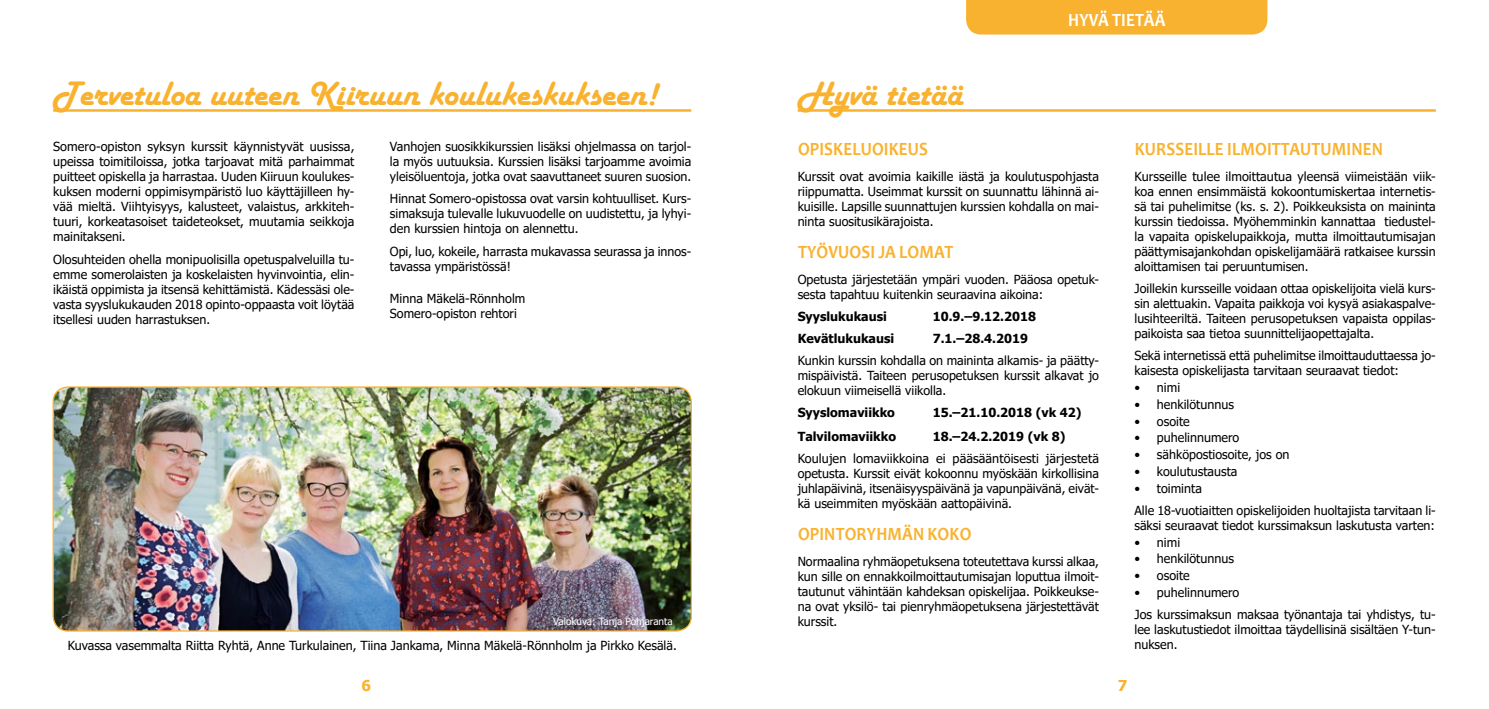
<style>
.page{position:relative;width:1489px;height:709px;background:#fff}
.page>*{position:absolute;margin:0;border:0;box-sizing:border-box;transform-origin:0 0}
.t1{font:35px "Harlow Solid";color:#f9b22f}
.t2{font:700 18.75px "Candara";letter-spacing:.01em;color:#f9b22f;scale:.9 1}
.t3{font:700 18.75px "Candara";letter-spacing:.01em;color:#fff;scale:.9 1}
.t4{font:700 15px "Tahoma";color:#f9b22f}
.t5{font:12.5px/15px "Tahoma";color:#000;text-align:justify}
.t6{font:700 12.5px "Tahoma";color:#000}
.t7{font:10px "Tahoma";color:#fff}
</style>
<div class="page">
<div style="left:966px;top:0;width:301px;height:35px;background:#f9b22f"></div>
<hr style="left:797px;top:109px;width:638px;height:3px;background:#f9b22f">
<hr style="left:53px;top:109px;width:638px;height:3px;background:#f9b22f">
<img style="left:53px;top:388px;width:638px;height:243px">
<div style="left:53px;top:386px;width:639px;height:245px;border:1px solid #f9b22f;border-radius:15px"></div>
<h1 class="t1" style="left:53px;top:74px;width:605px">Tervetuloa uuteen Kiiruun koulukeskukseen!</h1>
<p class="t5" style="left:53px;top:140px;width:303px">Somero-opiston syksyn kurssit käynnistyvät uusissa, upeissa toimitiloissa, jotka tarjoavat mitä parhaimmat puitteet opiskella ja harrastaa. Uuden Kiiruun koulukes&shy;kuksen moderni oppimisympäristö luo käyttäjilleen hy&shy;vää mieltä. Viihtyisyys, kalusteet, valaistus, arkkiteh&shy;tuuri, korkeatasoiset taideteokset, muutamia seikkoja mainitakseni.</p>
<p class="t5" style="left:53px;top:252px;width:303px">Olosuhteiden ohella monipuolisilla opetuspalveluilla tu&shy;emme somerolaisten ja koskelaisten hyvinvointia, elin&shy;ikäistä oppimista ja itsensä kehittämistä. Kädessäsi ole&shy;vasta syyslukukauden 2018 opinto-oppaasta voit löytää itsellesi uuden harrastuksen.</p>
<p class="t5" style="left:390px;top:140px;width:303px">Vanhojen suosikkikurssien lisäksi ohjelmassa on tarjol&shy;la myös uutuuksia. Kurssien lisäksi tarjoamme avoimia yleisöluentoja, jotka ovat saavuttaneet suuren suosion.</p>
<p class="t5" style="left:390px;top:192px;width:303px">Hinnat Somero-opistossa ovat varsin kohtuulliset. Kurs&shy;simaksuja tulevalle lukuvuodelle on uudistettu, ja lyhyi&shy;den kurssien hintoja on alennettu.</p>
<p class="t5" style="left:390px;top:244px;width:303px">Opi, luo, kokeile, harrasta mukavassa seurassa ja innos&shy;tavassa ympäristössä!</p>
<p class="t5" style="left:390px;top:292px;width:137px">Minna Mäkelä-Rönnholm<br>Somero-opiston rehtori</p>
<p class="t7" style="left:553px;top:614px;width:121px">Valokuva: Tanja Pohjaranta</p>
<p class="t5" style="left:68px;top:638px;width:610px">Kuvassa vasemmalta Riitta Ryhtä, Anne Turkulainen, Tiina Jankama, Minna Mäkelä-Rönnholm ja Pirkko Kesälä.</p>
<p class="t4" style="left:361px;top:675px;width:11px">6</p>
<h1 class="t1" style="left:797px;top:74px;width:167px">Hyvä tietää</h1>
<h2 class="t3" style="left:1068px;top:8px;width:109px">HYVÄ TIETÄÄ</h2>
<h2 class="t2" style="left:798px;top:137px;width:146px">OPISKELUOIKEUS</h2>
<p class="t5" style="left:797px;top:170px;width:303px">Kurssit ovat avoimia kaikille iästä ja koulutuspohjasta riippumatta. Useimmat kurssit on suunnattu lähinnä ai&shy;kuisille. Lapsille suunnattujen kurssien kohdalla on mai&shy;ninta suositusikärajoista.</p>
<h2 class="t2" style="left:798px;top:240px;width:22px">TYÖVUOSI</h2>
<h2 class="t2" style="left:878px;top:240px;width:36px">JALOMAT</h2>
<p class="t5" style="left:797px;top:272px;width:303px">Opetusta järjestetään ympäri vuoden. Pääosa opetuk&shy;sesta tapahtuu kuitenkin seuraavina aikoina:</p>
<p class="t6" style="left:797px;top:307px;width:91px">Syyslukukausi</p>
<p class="t6" style="left:932px;top:307px;width:105px">10.9.–9.12.2018</p>
<p class="t6" style="left:797px;top:329px;width:98px">Kevätlukukausi</p>
<p class="t6" style="left:932px;top:329px;width:97px">7.1.–28.4.2019</p>
<p class="t5" style="left:797px;top:353px;width:303px">Kunkin kurssin kohdalla on maininta alkamis- ja päätty&shy;mispäivistä. Taiteen perusopetuksen kurssit alkavat jo elokuun viimeisellä viikolla.</p>
<p class="t6" style="left:797px;top:403px;width:99px">Syyslomaviikko</p>
<p class="t6" style="left:932px;top:403px;width:150px">15.–21.10.2018 (vk 42)</p>
<p class="t6" style="left:797px;top:427px;width:100px">Talvilomaviikko</p>
<p class="t6" style="left:932px;top:427px;width:134px">18.–24.2.2019 (vk 8)</p>
<p class="t5" style="left:797px;top:452px;width:303px">Koulujen lomaviikkoina ei pääsääntöisesti järjestetä opetusta. Kurssit eivät kokoonnu myöskään kirkollisina juhlapäivinä, itsenäisyyspäivänä ja vapunpäivänä, eivät&shy;kä useimmiten myöskään aattopäivinä.</p>
<h2 class="t2" style="left:798px;top:522px;width:194px">OPINTORYHMÄN KOKO</h2>
<p class="t5" style="left:797px;top:554px;width:303px">Normaalina ryhmäopetuksena toteutettava kurssi alkaa, kun sille on ennakkoilmoittautumisajan loputtua ilmoit&shy;tautunut vähintään kahdeksan opiskelijaa. Poikkeukse&shy;na ovat yksilö- tai pienryhmäopetuksena järjestettävät kurssit.</p>
<h2 class="t2" style="left:1134px;top:137px;width:277px">KURSSEILLE ILMOITTAUTUMINEN</h2>
<p class="t5" style="left:1134px;top:170px;width:303px">Kursseille tulee ilmoittautua yleensä viimeistään viik&shy;koa ennen ensimmäistä kokoontumiskertaa internetis&shy;sä tai puhelimitse (ks. s. 2). Poikkeuksista on maininta kurssin tiedoissa. Myöhemminkin kannattaa tiedustel&shy;la vapaita opiskelupaikkoja, mutta ilmoittautumisajan päättymisajankohdan opiskelijamäärä ratkaisee kurssin aloittamisen tai peruuntumisen.</p>
<p class="t5" style="left:1134px;top:282px;width:303px">Joillekin kursseille voidaan ottaa opiskelijoita vielä kurs&shy;sin alettuakin. Vapaita paikkoja voi kysyä asiakaspalve&shy;lusihteeriltä. Taiteen perusopetuksen vapaista oppilas&shy;paikoista saa tietoa suunnittelijaopettajalta.</p>
<p class="t5" style="left:1134px;top:349px;width:303px">Sekä internetissä että puhelimitse ilmoittauduttaessa jo&shy;kaisesta opiskelijasta tarvitaan seuraavat tiedot:</p>
<p class="t5" style="left:1134px;top:381px;width:47px">• nimi</p>
<p class="t5" style="left:1134px;top:397px;width:101px">• henkilötunnus</p>
<p class="t5" style="left:1134px;top:414px;width:57px">• osoite</p>
<p class="t5" style="left:1134px;top:431px;width:106px">• puhelinnumero</p>
<p class="t5" style="left:1134px;top:448px;width:156px">• sähköpostiosoite, jos on</p>
<p class="t5" style="left:1134px;top:464px;width:104px">• koulutustausta</p>
<p class="t5" style="left:1134px;top:478px;width:303px;line-height:22.1px">• toiminta<br>Alle 18-vuotiaitten opiskelijoiden huoltajista tarvitaan li-</p>
<p class="t5" style="left:1134px;top:518px;width:302px">säksi seuraavat tiedot kurssimaksun laskutusta varten:</p>
<p class="t5" style="left:1134px;top:535px;width:47px">• nimi</p>
<p class="t5" style="left:1134px;top:552px;width:101px">• henkilötunnus</p>
<p class="t5" style="left:1134px;top:569px;width:57px">• osoite</p>
<p class="t5" style="left:1134px;top:582px;width:303px;line-height:22.1px">• puhelinnumero<br>Jos kurssimaksun maksaa työnantaja tai yhdistys, tu-</p>
<p class="t5" style="left:1134px;top:622px;width:303px">lee laskutustiedot ilmoittaa täydellisinä sisältäen Y-tun&shy;nuksen.</p>
<p class="t4" style="left:1117px;top:675px;width:11px">7</p>
</div>
